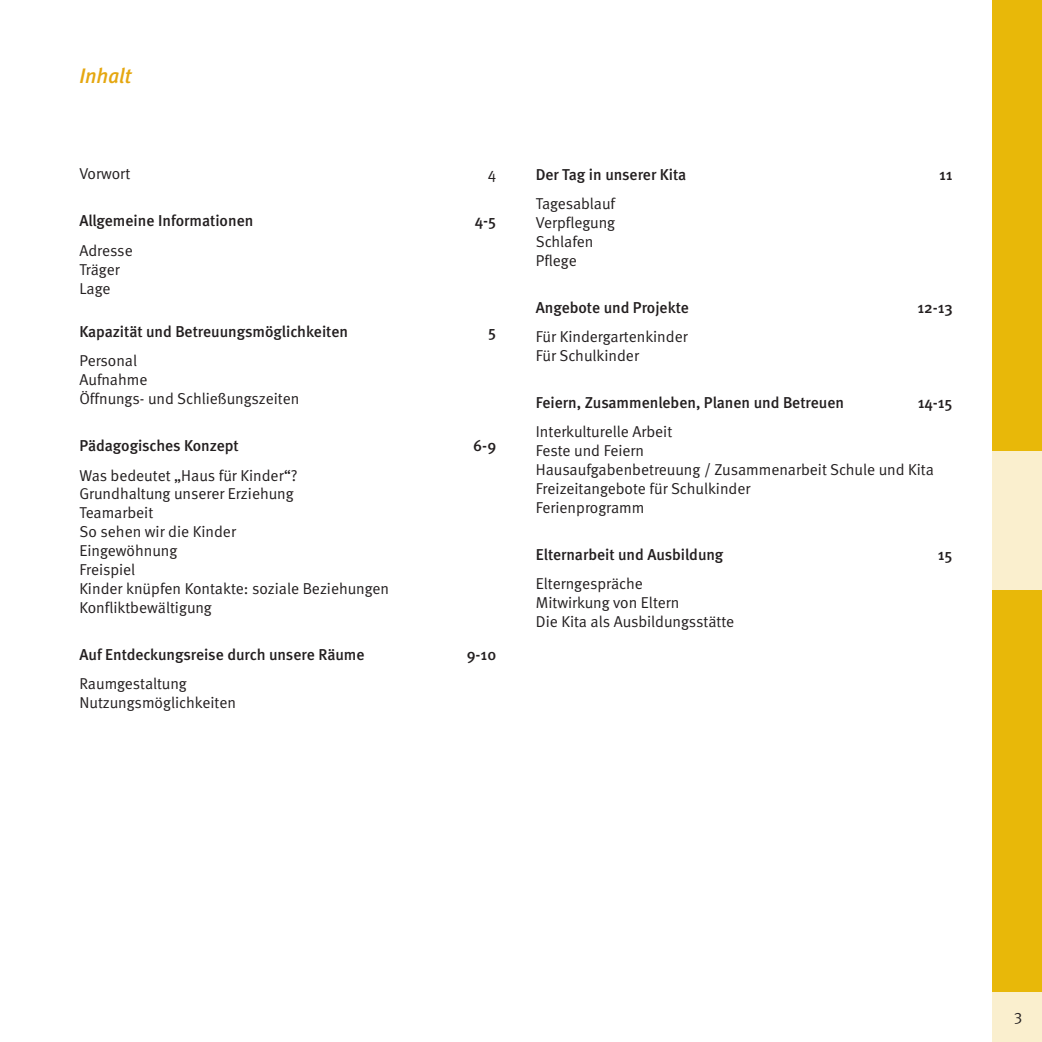
<style>
.page{position:relative;width:1042px;height:1042px;background:#fff}
.page>*{position:absolute;margin:0;border:0;box-sizing:border-box;transform-origin:0 0}
.t1{font:italic 500 21px "Meta";color:#e5a710}
.t2{font:15.75px/18.9px "Meta Normal";color:#231f20}
.t3{font:500 15.75px "Meta";color:#231f20}
</style>
<div class="page">
<div style="left:992px;top:0;width:50px;height:1042px;background:#e8b809"></div>
<div style="left:992px;top:451px;width:50px;height:139px;background:#faefce"></div>
<div style="left:992px;top:992px;width:50px;height:50px;background:#faefce"></div>
<h1 class="t1" style="left:79px;top:68px;width:53px">Inhalt</h1>
<p class="t2" style="left:79px;top:166px;width:52px">Vorwort</p>
<p class="t2" style="left:488px;top:166px;width:10px">4</p>
<p class="t3" style="left:79px;top:215px;width:175px">Allgemeine Informationen</p>
<p class="t3" style="left:475px;top:215px;width:23px">4-5</p>
<p class="t2" style="left:79px;top:242px;width:55px">Adresse<br>Träger<br>Lage</p>
<p class="t3" style="left:79px;top:326px;width:270px">Kapazität und Betreuungsmöglichkeiten</p>
<p class="t3" style="left:488px;top:326px;width:10px">5</p>
<p class="t2" style="left:79px;top:353px;width:221px">Personal<br>Aufnahme<br>Öffnungs- und Schließungszeiten</p>
<p class="t3" style="left:79px;top:440px;width:161px">Pädagogisches Konzept</p>
<p class="t3" style="left:473px;top:440px;width:24px">6-9</p>
<p class="t2" style="left:79px;top:467px;width:311px">Was bedeutet „Haus für Kinder“?<br>Grundhaltung unserer Erziehung<br>Teamarbeit<br>So sehen wir die Kinder<br>Eingewöhnung<br>Freispiel<br>Kinder knüpfen Kontakte: soziale Beziehungen<br>Konfliktbewältigung</p>
<p class="t3" style="left:79px;top:649px;width:287px">Auf Entdeckungsreise durch unsere Räume</p>
<p class="t3" style="left:467px;top:649px;width:31px">9-10</p>
<p class="t2" style="left:79px;top:676px;width:158px">Raumgestaltung<br>Nutzungsmöglichkeiten</p>
<p class="t3" style="left:536px;top:169px;width:152px">Der Tag in unserer Kita</p>
<p class="t3" style="left:939px;top:169px;width:15px">11</p>
<p class="t2" style="left:536px;top:195px;width:81px">Tagesablauf<br>Verpflegung<br>Schlafen<br>Pflege</p>
<p class="t3" style="left:536px;top:302px;width:155px">Angebote und Projekte</p>
<p class="t3" style="left:917px;top:302px;width:37px">12-13</p>
<p class="t2" style="left:536px;top:328px;width:153px">Für Kindergartenkinder<br>Für Schulkinder</p>
<p class="t3" style="left:536px;top:397px;width:310px">Feiern, Zusammenleben, Planen und Betreuen</p>
<p class="t3" style="left:917px;top:397px;width:36px">14-15</p>
<p class="t2" style="left:536px;top:424px;width:399px">Interkulturelle Arbeit<br>Feste und Feiern<br>Hausaufgabenbetreuung / Zusammenarbeit Schule und Kita<br>Freizeitangebote für Schulkinder<br>Ferienprogramm</p>
<p class="t3" style="left:536px;top:549px;width:189px">Elternarbeit und Ausbildung</p>
<p class="t3" style="left:938px;top:549px;width:16px">15</p>
<p class="t2" style="left:536px;top:576px;width:200px">Elterngespräche<br>Mitwirkung von Eltern<br>Die Kita als Ausbildungsstätte</p>
<p class="t2" style="left:1014px;top:1008px;width:10px">3</p>
</div>
